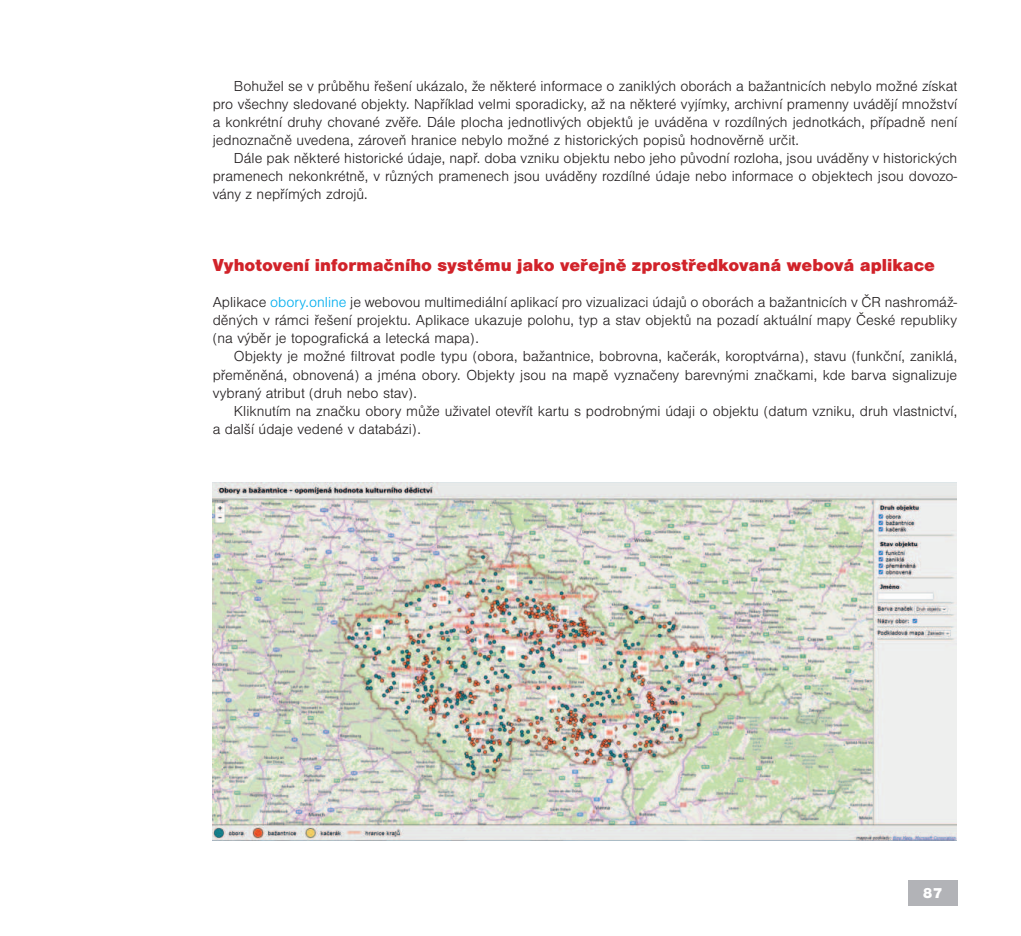
<style>
.page{position:relative;width:1021px;height:936px;background:#fff}
.page>*{position:absolute;margin:0;border:0;box-sizing:border-box;transform-origin:0 0}
.t1{font:900 18px "Nimbus San";color:#d1232a}
.t2{font:300 15px/18px "Nimbus San";color:#231f20;text-align:justify}
.t3{font:900 15px "Nimbus San";color:#fff}
.s1{color:#00aeef}
</style>
<div class="page">
<div style="left:907px;top:879px;width:50px;height:26px;background:#b2b3b7"></div>
<img style="left:213px;top:482px;width:743px;height:358px">
<p class="t2" style="left:213px;top:77px;width:746px;text-indent:21px">Bohužel se v průběhu řešení ukázalo, že některé informace o zaniklých oborách a bažantnicích nebylo možné získat pro všechny sledované objekty. Například velmi sporadicky, až na některé vyjímky, archivní pramenny uvádějí množství a konkrétní druhy chované zvěře. Dále plocha jednotlivých objektů je uváděna v rozdílných jednotkách, případně není jednoznačně uvedena, zároveň hranice nebylo možné z historických popisů hodnověrně určit.</p>
<p class="t2" style="left:213px;top:149px;width:746px;text-indent:21px">Dále pak některé historické údaje, např. doba vzniku objektu nebo jeho původní rozloha, jsou uváděny v historických pramenech nekonkrétně, v různých pramenech jsou uváděny rozdílné údaje nebo informace o objektech jsou dovozo&shy;vány z nepřímých zdrojů.</p>
<p class="t1" style="left:213px;top:256px;width:724px">Vyhotovení informačního systému jako veřejně zprostředkovaná webová aplikace</p>
<p class="t2" style="left:213px;top:293px;width:746px">Aplikace <span class="s1">obory.online</span> je webovou multimediální aplikací pro vizualizaci údajů o oborách a bažantnicích v ČR nashromáž&shy;děných v rámci řešení projektu. Aplikace ukazuje polohu, typ a stav objektů na pozadí aktuální mapy České republiky (na výběr je topografická a letecká mapa).</p>
<p class="t2" style="left:213px;top:347px;width:746px;text-indent:21px">Objekty je možné filtrovat podle typu (obora, bažantnice, bobrovna, kačerák, koroptvárna), stavu (funkční, zaniklá, přeměněná, obnovená) a jména obory. Objekty jsou na mapě vyznačeny barevnými značkami, kde barva signalizuje vybraný atribut (druh nebo stav).</p>
<p class="t2" style="left:213px;top:401px;width:746px;text-indent:21px">Kliknutím na značku obory může uživatel otevřít kartu s podrobnými údaji o objektu (datum vzniku, druh vlastnictví, a další údaje vedené v databázi).</p>
<p class="t3" style="left:922px;top:884px;width:21px">87</p>
</div>
